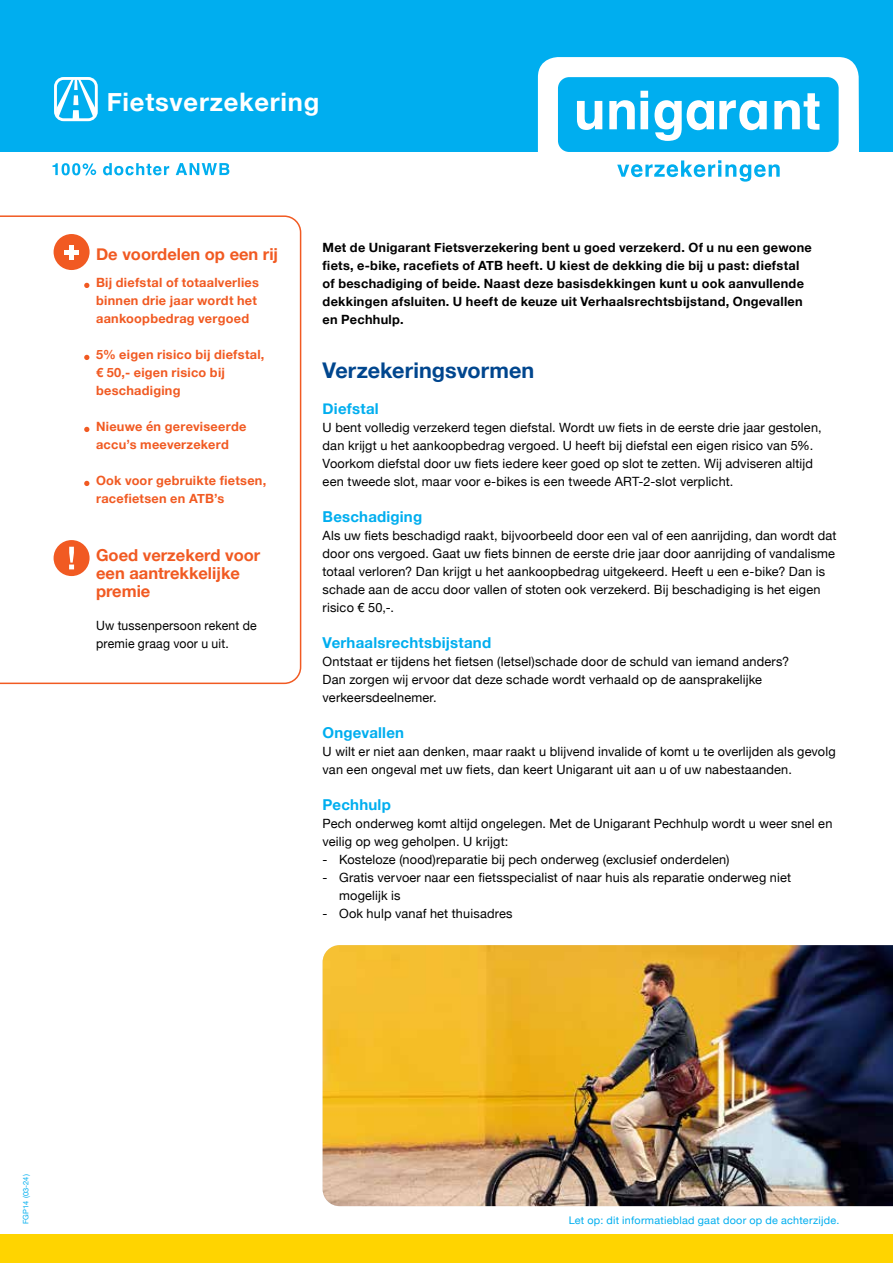
<style>
.page{position:relative;width:893px;height:1263px;background:#fff}
.page>*{position:absolute;margin:0;border:0;box-sizing:border-box;transform-origin:0 0}
.t1{font:700 25.5px "Helvetica Neue";letter-spacing:.03em;color:#fff}
.t2{font:700 21.6px "Helvetica Neue";letter-spacing:.005em;color:#00468e}
.t3{font:700 16.5px/18px "Helvetica Neue";color:#f15a22}
.t4{font:700 15px "Helvetica Neue";letter-spacing:.015em;color:#00aeef}
.t5{font:12.75px/18px "Helvetica Neue";letter-spacing:.015em;color:#000}
.t6{font:700 12.75px/18px "Helvetica Neue";letter-spacing:.02em;color:#000}
.t7{font:700 12.75px/18px "Helvetica Neue";letter-spacing:.02em;color:#f15a22}
.t8{font:12.75px/18px "Helvetica Neue";letter-spacing:.015em;color:#000;scale:.96 1}
.t9{font:10.5px "Helvetica Neue";letter-spacing:.025em;color:#00aeef}
.t10{font:7.5px "Helvetica Neue";letter-spacing:.01em;color:#00aeef}
</style>
<div class="page">
<svg style="left:53px;top:163px;width:176px;height:12px"></svg>
<div style="left:0;top:0;width:893px;height:152px;background:#00aeef"></div>
<div style="left:0;top:1234px;width:893px;height:29px;background:#ffd400"></div>
<svg style="left:538px;top:57px;width:321px;height:125px"></svg>
<svg style="left:0;top:215px;width:301px;height:469px"></svg>
<svg style="left:84px;top:283px;width:5px;height:5px"></svg>
<svg style="left:84px;top:355px;width:5px;height:5px"></svg>
<svg style="left:84px;top:427px;width:5px;height:5px"></svg>
<svg style="left:84px;top:481px;width:5px;height:5px"></svg>
<div style="left:54px;top:234px;width:36px;height:36px;background:#f15a22;border-radius:50%"></div>
<div style="left:54px;top:540px;width:36px;height:36px;background:#f15a22;border-radius:50%"></div>
<img style="left:323px;top:945px;width:570px;height:261px">
<div style="left:69px;top:245px;width:5px;height:14px;background:#fff"></div>
<hr style="left:64px;top:250px;width:15px;height:4px;background:#fff">
<svg style="left:69px;top:547px;width:5px;height:22px"></svg>
<div style="left:54px;top:77px;width:44px;height:44px;border:3px solid #fff;border-radius:8px"></div>
<svg style="left:56px;top:79px;width:39px;height:40px"></svg>
<h1 class="t1" style="left:107px;top:82px;width:214px">Fietsverzekering</h1>
<p class="t3" style="left:96px;top:246px;width:184px">De voordelen op een rij</p>
<p class="t7" style="left:96px;top:273px;width:164px">Bij diefstal of totaalverlies binnen drie jaar wordt het aankoopbedrag vergoed</p>
<p class="t7" style="left:96px;top:345px;width:170px">5% eigen risico bij diefstal, € 50,- eigen risico bij beschadiging</p>
<p class="t7" style="left:96px;top:417px;width:152px">Nieuwe én gereviseerde accu’s meeverzekerd</p>
<p class="t7" style="left:96px;top:471px;width:172px">Ook voor gebruikte fietsen, racefietsen en ATB’s</p>
<p class="t3" style="left:96px;top:546px;width:166px">Goed verzekerd voor een aantrekkelijke premie</p>
<p class="t8" style="left:96px;top:617px;width:169px">Uw tussenpersoon rekent de premie graag voor u uit.</p>
<p class="t6" style="left:323px;top:239px;width:491px">Met de Unigarant Fietsverzekering bent u goed verzekerd. Of u nu een gewone fiets, e-bike, racefiets of ATB heeft. U kiest de dekking die bij u past: diefstal of beschadiging of beide. Naast deze basisdekkingen kunt u ook aanvullende dekkingen afsluiten. U heeft de keuze uit Verhaalsrechtsbijstand, Ongevallen en Pechhulp.</p>
<h2 class="t2" style="left:323px;top:353px;width:213px">Verzekeringsvormen</h2>
<p class="t4" style="left:323px;top:397px;width:58px">Diefstal</p>
<p class="t5" style="left:323px;top:419px;width:501px">U bent volledig verzekerd tegen diefstal. Wordt uw fiets in de eerste drie jaar gestolen, dan krijgt u het aankoopbedrag vergoed. U heeft bij diefstal een eigen risico van 5%.<br>Voorkom diefstal door uw fiets iedere keer goed op slot te zetten. Wij adviseren altijd een tweede slot, maar voor e-bikes is een tweede ART-2-slot verplicht.</p>
<p class="t4" style="left:323px;top:505px;width:101px">Beschadiging</p>
<p class="t5" style="left:323px;top:527px;width:515px">Als uw fiets beschadigd raakt, bijvoorbeeld door een val of een aanrijding, dan wordt dat door ons vergoed. Gaat uw fiets binnen de eerste drie jaar door aanrijding of vandalisme totaal verloren? Dan krijgt u het aankoopbedrag uitgekeerd. Heeft u een e-bike? Dan is schade aan de accu door vallen of stoten ook verzekerd. Bij beschadiging is het eigen risico € 50,-.</p>
<p class="t4" style="left:323px;top:631px;width:170px">Verhaalsrechtsbijstand</p>
<p class="t5" style="left:323px;top:653px;width:468px">Ontstaat er tijdens het fietsen (letsel)schade door de schuld van iemand anders?<br>Dan zorgen wij ervoor dat deze schade wordt verhaald op de aansprakelijke verkeersdeelnemer.</p>
<p class="t4" style="left:323px;top:721px;width:83px">Ongevallen</p>
<p class="t5" style="left:323px;top:743px;width:515px">U wilt er niet aan denken, maar raakt u blijvend invalide of komt u te overlijden als gevolg van een ongeval met uw fiets, dan keert Unigarant uit aan u of uw nabestaanden.</p>
<p class="t4" style="left:323px;top:793px;width:70px">Pechhulp</p>
<p class="t5" style="left:323px;top:815px;width:511px">Pech onderweg komt altijd ongelegen. Met de Unigarant Pechhulp wordt u weer snel en veilig op weg geholpen. U krijgt:</p>
<p class="t5" style="left:323px;top:851px;width:408px">- Kosteloze (nood)reparatie bij pech onderweg (exclusief onderdelen)</p>
<p class="t5" style="left:339px;top:869px;width:453px;text-indent:-16px">- Gratis vervoer naar een fietsspecialist of naar huis als reparatie onderweg niet mogelijk is</p>
<p class="t5" style="left:323px;top:905px;width:191px">- Ook hulp vanaf het thuisadres</p>
<p class="t10" style="left:20px;top:1224px;width:51px;rotate:-90deg">FGP14 (03-24)</p>
<p class="t9" style="left:569px;top:1213px;width:272px">Let op: dit informatieblad gaat door op de achterzijde.</p>
</div>
